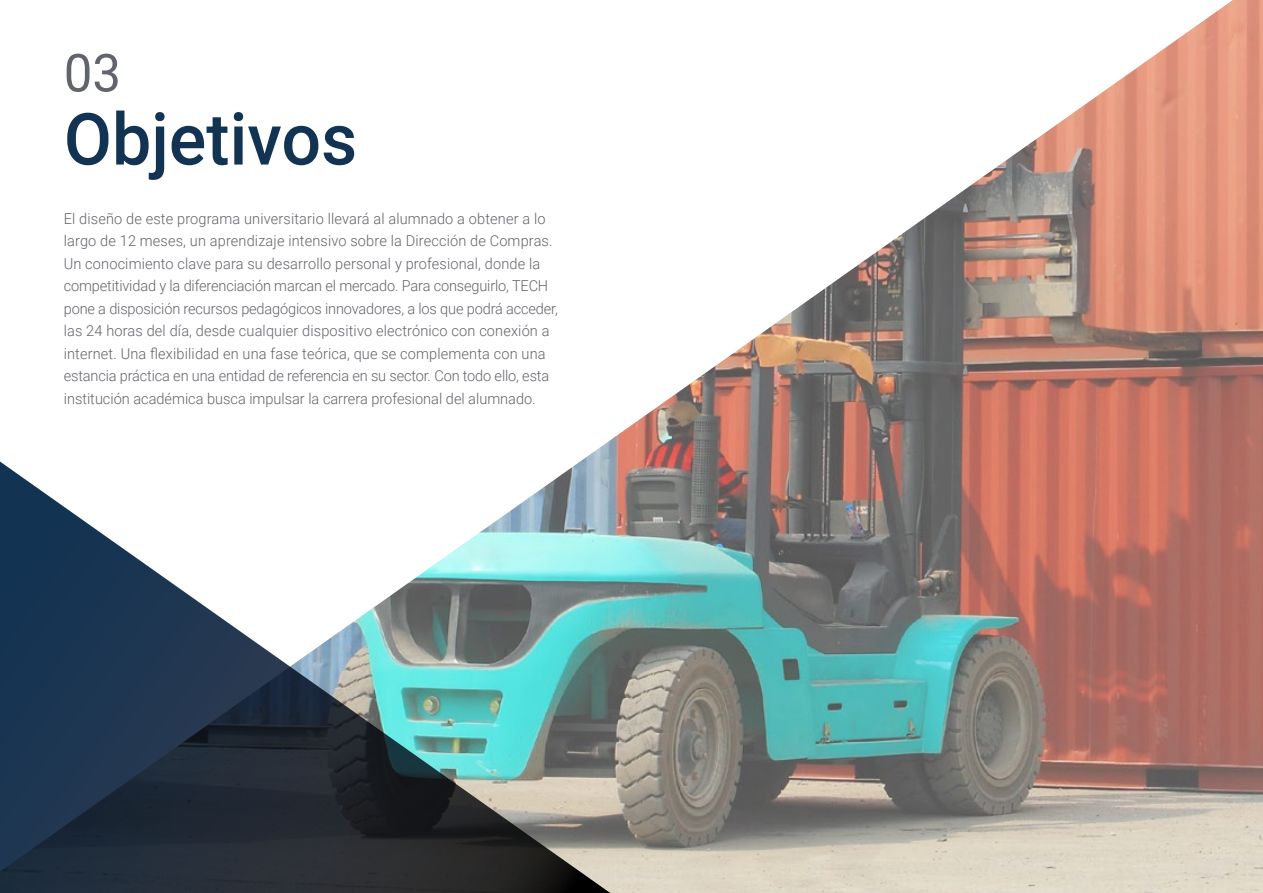
<style>
.page{position:relative;width:1263px;height:893px;background:#fff}
.page>*{position:absolute;margin:0;border:0;box-sizing:border-box;transform-origin:0 0}
.t1{font:500 72px "Roboto";color:#123352}
.t2{font:52.5px "Roboto";color:#61646a}
.t3{font:300 15px/22.5px "Roboto";letter-spacing:.005em;color:#61646a}
</style>
<div class="page">
<img style="left:602px;top:0;width:661px;height:893px">
<svg style="left:0;top:446px;width:640px;height:447px"></svg>
<h2 class="t2" style="left:64px;top:36px;width:59px">03</h2>
<h1 class="t1" style="left:64px;top:89px;width:295px">Objetivos</h1>
<p class="t3" style="left:64px;top:207px;width:496px">El diseño de este programa universitario llevará al alumnado a obtener a lo largo de 12 meses, un aprendizaje intensivo sobre la Dirección de Compras.<br>Un conocimiento clave para su desarrollo personal y profesional, donde la competitividad y la diferenciación marcan el mercado. Para conseguirlo, TECH pone a disposición recursos pedagógicos innovadores, a los que podrá acceder, las 24 horas del día, desde cualquier dispositivo electrónico con conexión a internet. Una flexibilidad en una fase teórica, que se complementa con una estancia práctica en una entidad de referencia en su sector. Con todo ello, esta institución académica busca impulsar la carrera profesional del alumnado.</p>
</div>
